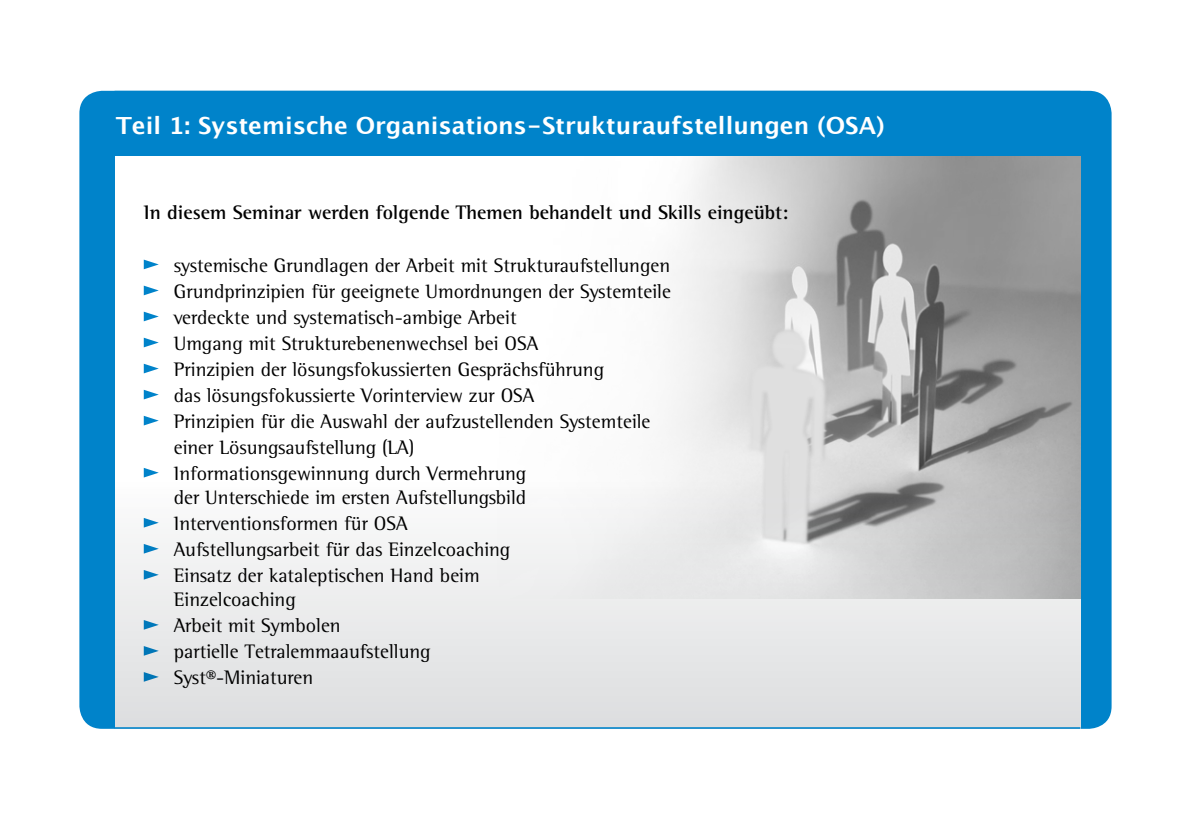
<style>
.page{position:relative;width:1191px;height:840px;background:#fff}
.page>*{position:absolute;margin:0;border:0;box-sizing:border-box;transform-origin:0 0}
.t1{font:700 23.6px "Lucida Grande";color:#fff}
.t2{font:20px/26px "Rotis Semi Serif";color:#000}
.t3{font:700 20px "Rotis Semi Serif";color:#000}
</style>
<div class="page">
<div style="left:79px;top:91px;width:1032px;height:637px;background:#0083ca;border-radius:23px"></div>
<div style="left:116px;top:156px;width:964px;height:572px;background:linear-gradient(to bottom,#fff,#e6e7e8)"></div>
<hr style="left:115px;top:726px;width:965px;height:2px;background:#0083ca">
<img style="left:497px;top:156px;width:583px;height:442px">
<svg style="left:144px;top:259px;width:15px;height:10px"></svg>
<svg style="left:144px;top:285px;width:15px;height:10px"></svg>
<svg style="left:144px;top:311px;width:15px;height:10px"></svg>
<svg style="left:144px;top:337px;width:15px;height:10px"></svg>
<svg style="left:144px;top:363px;width:15px;height:10px"></svg>
<svg style="left:144px;top:389px;width:15px;height:10px"></svg>
<svg style="left:144px;top:415px;width:15px;height:10px"></svg>
<svg style="left:144px;top:467px;width:15px;height:10px"></svg>
<svg style="left:144px;top:517px;width:15px;height:10px"></svg>
<svg style="left:144px;top:543px;width:15px;height:10px"></svg>
<svg style="left:144px;top:569px;width:15px;height:10px"></svg>
<svg style="left:144px;top:619px;width:15px;height:10px"></svg>
<svg style="left:144px;top:645px;width:15px;height:10px"></svg>
<svg style="left:144px;top:671px;width:15px;height:10px"></svg>
<p class="t1" style="left:116px;top:106px;width:770px">Teil 1: Systemische Organisations-Strukturaufstellungen (OSA)</p>
<p class="t3" style="left:144px;top:200px;width:646px">In diesem Seminar werden folgende Themen behandelt und Skills eingeübt:</p>
<p class="t2" style="left:174px;top:252px;width:498px">systemische Grundlagen der Arbeit mit Strukturaufstellungen Grundprinzipien für geeignete Umordnungen der Systemteile verdeckte und systematisch-ambige Arbeit<br>Umgang mit Strukturebenenwechsel bei OSA<br>Prinzipien der lösungsfokussierten Gesprächsführung<br>das lösungsfokussierte Vorinterview zur OSA<br>Prinzipien für die Auswahl der aufzustellenden Systemteile einer Lösungsaufstellung (LA)<br>Informationsgewinnung durch Vermehrung</p>
<p class="t2" style="left:174px;top:484px;width:354px">der Unterschiede im ersten Aufstellungsbild Interventionsformen für OSA Aufstellungsarbeit für das Einzelcoaching Einsatz der kataleptischen Hand beim</p>
<p class="t2" style="left:174px;top:586px;width:258px">Einzelcoaching<br>Arbeit mit Symbolen<br>partielle Tetralemmaaufstellung<br>Syst®-Miniaturen</p>
</div>
